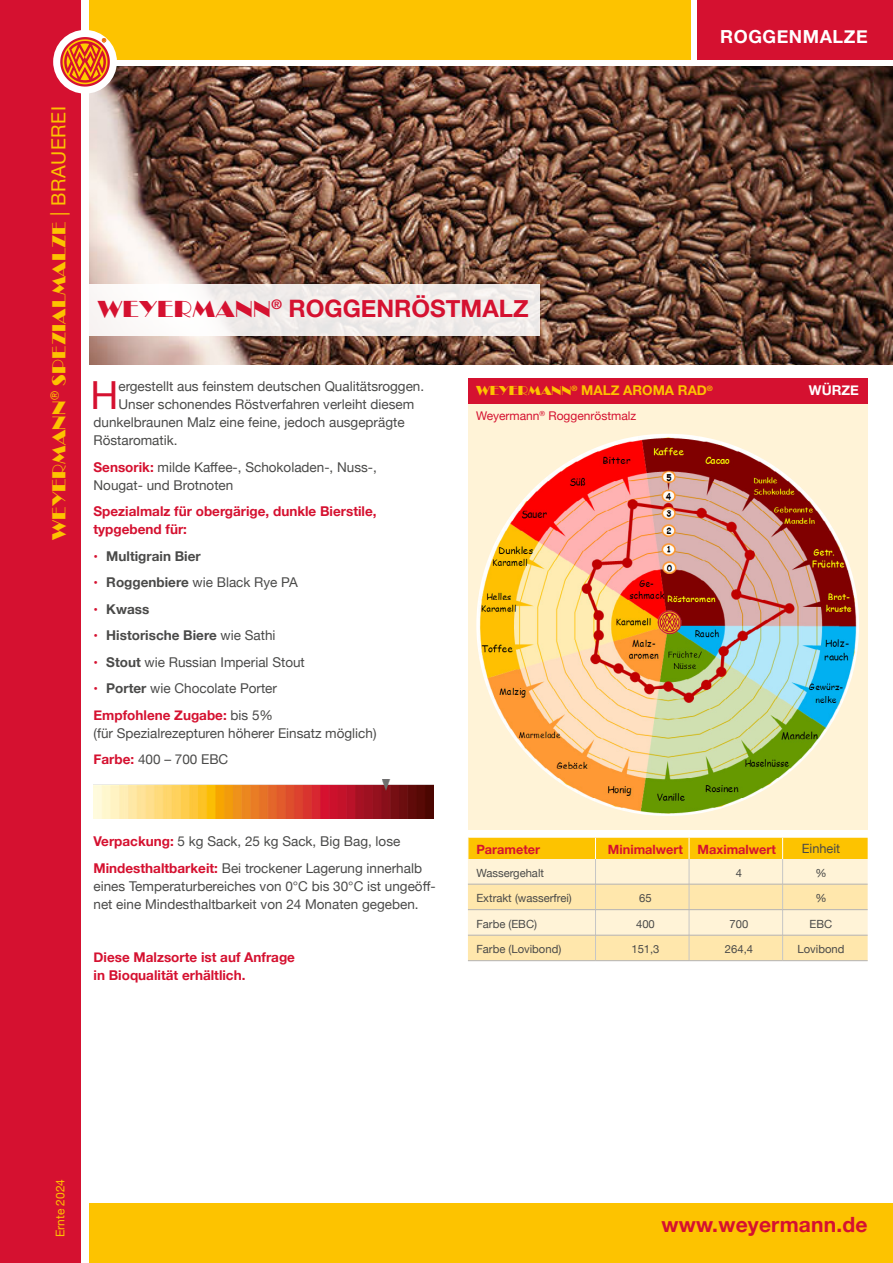
<style>
.page{position:relative;width:893px;height:1263px;background:#fff}
.page>*{position:absolute;margin:0;border:0;box-sizing:border-box;transform-origin:0 0}
.t1{font:38.7px "Helvetica Neue";color:#d51130}
.t2{font:700 24px "Helvetica Neue";color:#d51130}
.t3{font:700 21px "Helvetica Neue";letter-spacing:.01em;color:#d51130}
.t4{font:19.5px "Broadway";letter-spacing:.01em;color:#fdc300}
.t5{font:700 18px "Helvetica Neue";letter-spacing:.03em;color:#fff}
.t6{font:13.5px/26.5px "Helvetica Neue";color:#4a4a49}
.t7{font:700 13.5px/18px "Helvetica Neue";color:#d51130}
.t8{font:700 13.5px "Helvetica Neue";color:#4a4a49}
.t9{font:700 13.5px "Helvetica Neue";color:#fdc300}
.t10{font:700 13.5px "Helvetica Neue";color:#fff}
.t11{font:700 12.75px "Helvetica Neue";color:#d51130}
.t12{font:12.75px "Helvetica Neue";color:#4a4a49}
.t13{font:12px "Helvetica Neue";color:#d51130}
.t14{font:12px "Helvetica Neue";color:#fdc300}
.t15{font:11.25px "Helvetica Neue";color:#4a4a49}
.s1{font-family:"Helvetica Neue"}
.s2{font-family:"Broadway";font-weight:400}
.s3{font-weight:700;color:#d51130}
.s4{font-weight:400;font-size:12.75px;color:#d51130}
.s5{font-size:12.75px;color:#d51130}
.s6{font-weight:700}
.s7{font-weight:400}
</style>
<div class="page">
<div style="left:89px;top:1203px;width:804px;height:60px;background:#fdc300"></div>
<div style="left:89px;top:0;width:602px;height:60px;background:#fdc300"></div>
<div style="left:697px;top:0;width:196px;height:60px;background:#d51130"></div>
<div style="left:0;top:0;width:81px;height:1263px;background:#d51130"></div>
<div style="left:468px;top:404px;width:399px;height:425px;background:#fff3d7"></div>
<div style="left:468px;top:378px;width:399px;height:26px;background:#d51130"></div>
<svg style="left:468px;top:838px;width:400px;height:122px;background:#fde59f"></svg>
<hr style="left:468px;top:884px;width:127px;height:1px;background:#b3b2b2">
<hr style="left:595px;top:884px;width:94px;height:1px;background:#b3b2b2">
<hr style="left:689px;top:884px;width:94px;height:1px;background:#b3b2b2">
<hr style="left:783px;top:884px;width:85px;height:1px;background:#b3b2b2">
<hr style="left:468px;top:909px;width:127px;height:1px;background:#b3b2b2">
<hr style="left:595px;top:909px;width:94px;height:1px;background:#b3b2b2">
<hr style="left:689px;top:909px;width:94px;height:1px;background:#b3b2b2">
<hr style="left:783px;top:909px;width:85px;height:1px;background:#b3b2b2">
<hr style="left:468px;top:935px;width:127px;height:1px;background:#b3b2b2">
<hr style="left:595px;top:935px;width:94px;height:1px;background:#b3b2b2">
<hr style="left:689px;top:935px;width:94px;height:1px;background:#b3b2b2">
<hr style="left:783px;top:935px;width:85px;height:1px;background:#b3b2b2">
<hr style="left:468px;top:960px;width:127px;height:1px;background:#b3b2b2">
<hr style="left:595px;top:960px;width:94px;height:1px;background:#b3b2b2">
<hr style="left:689px;top:960px;width:94px;height:1px;background:#b3b2b2">
<hr style="left:783px;top:960px;width:85px;height:1px;background:#b3b2b2">
<img style="left:94px;top:779px;width:340px;height:40px">
<img style="left:476px;top:434px;width:383px;height:382px;border-radius:191px">
<img style="left:89px;top:67px;width:804px;height:298px">
<div style="left:89px;top:285px;width:451px;height:51px;background:linear-gradient(to right,#faf8f7,#ede8e6)"></div>
<div style="left:53px;top:30px;width:64px;height:64px;background:#fff;border-radius:50%"></div>
<svg style="left:60px;top:37px;width:50px;height:50px"></svg>
<h3 class="t5" style="left:720px;top:23px;width:149px">ROGGENMALZE</h3>
<h3 class="t4" style="left:48px;top:540px;width:435px;rotate:-90deg">WEYERMANN<sup>®</sup> SPEZIALMALZE <span class="s1">| BRAUEREI</span></h3>
<h2 class="t2" style="left:98px;top:289px;width:432px"><span class="s2">WEYERMANN</span><sup>®</sup> ROGGENRÖSTMALZ</h2>
<h1 class="t1" style="left:91px;top:368px;width:29px">H</h1>
<p class="t6" style="left:118px;top:374px;width:307px">ergestellt aus feinstem deutschen Qualitätsroggen.</p>
<p class="t6" style="left:118px;top:392px;width:297px">Unser schonendes Röstverfahren verleiht diesem</p>
<p class="t6" style="left:94px;top:410px;width:313px">dunkelbraunen Malz eine feine, jedoch ausgeprägte</p>
<p class="t6" style="left:94px;top:428px;width:86px">Röstaromatik.</p>
<p class="t6" style="left:94px;top:459px;width:285px;line-height:18px"><span class="s3">Sensorik:</span> milde Kaffee-, Schokoladen-, Nuss-,<br>Nougat- und Brotnoten</p>
<p class="t7" style="left:94px;top:503px;width:285px">Spezialmalz für obergärige, dunkle Bierstile, typgebend für:</p>
<p class="t8" style="left:94px;top:545px;width:109px"><span class="s4">•</span> Multigrain Bier</p>
<p class="t6" style="left:94px;top:570px;width:206px"><span class="s5">•</span> <span class="s6">Roggenbiere</span> wie Black Rye PA</p>
<p class="t8" style="left:94px;top:598px;width:57px"><span class="s4">•</span> Kwass</p>
<p class="t8" style="left:94px;top:625px;width:183px"><span class="s4">•</span> Historische Biere <span class="s7">wie Sathi</span></p>
<p class="t6" style="left:94px;top:650px;width:213px"><span class="s5">•</span> <span class="s6">Stout</span> wie Russian Imperial Stout</p>
<p class="t6" style="left:94px;top:676px;width:185px"><span class="s5">•</span> <span class="s6">Porter</span> wie Chocolate Porter<br><span class="s3">Empfohlene Zugabe:</span> bis 5%</p>
<p class="t6" style="left:94px;top:721px;width:284px">(für Spezialrezepturen höherer Einsatz möglich)<br><span class="s3">Farbe:</span> 400 – 700 EBC</p>
<p class="t9" style="left:476px;top:380px;width:238px"><span class="s2">WEYERMANN</span><sup>®</sup> MALZ AROMA RAD<sup>®</sup></p>
<p class="t10" style="left:809px;top:380px;width:51px">WÜRZE</p>
<p class="t13" style="left:476px;top:407px;width:162px">Weyermann<sup>®</sup> Roggenröstmalz</p>
<p class="t6" style="left:94px;top:829px;width:330px"><span class="s3">Verpackung:</span> 5 kg Sack, 25 kg Sack, Big Bag, lose<br><span class="s3">Mindesthaltbarkeit:</span> Bei trockener Lagerung innerhalb</p>
<p class="t6" style="left:94px;top:878px;width:344px;line-height:18px">eines Temperaturbereiches von 0°C bis 30°C ist ungeöff&shy;net eine Mindesthaltbarkeit von 24 Monaten gegeben.</p>
<p class="t7" style="left:94px;top:948px;width:203px">Diese Malzsorte ist auf Anfrage in Bioqualität erhältlich.</p>
<p class="t11" style="left:476px;top:839px;width:65px">Parameter</p>
<p class="t11" style="left:608px;top:839px;width:169px">Minimalwert Maximalwert</p>
<p class="t12" style="left:802px;top:840px;width:40px">Einheit</p>
<p class="t15" style="left:476px;top:865px;width:69px">Wassergehalt</p>
<p class="t15" style="left:736px;top:865px;width:8px">4</p>
<p class="t15" style="left:815px;top:865px;width:13px">%</p>
<p class="t15" style="left:476px;top:890px;width:97px">Extrakt (wasserfrei)</p>
<p class="t15" style="left:639px;top:890px;width:14px">65</p>
<p class="t15" style="left:815px;top:890px;width:13px">%</p>
<p class="t15" style="left:476px;top:916px;width:62px">Farbe (EBC)</p>
<p class="t15" style="left:636px;top:916px;width:20px">400</p>
<p class="t15" style="left:730px;top:916px;width:20px">700</p>
<p class="t15" style="left:810px;top:916px;width:24px">EBC</p>
<p class="t15" style="left:476px;top:941px;width:86px">Farbe (Lovibond)</p>
<p class="t15" style="left:631px;top:941px;width:30px">151,3</p>
<p class="t15" style="left:725px;top:941px;width:30px">264,4</p>
<p class="t15" style="left:797px;top:941px;width:48px">Lovibond</p>
<p class="t14" style="left:52px;top:1237px;width:60px;rotate:-90deg">Ernte 2024</p>
<h3 class="t3" style="left:661px;top:1208px;width:208px">www.weyermann.de</h3>
</div>
